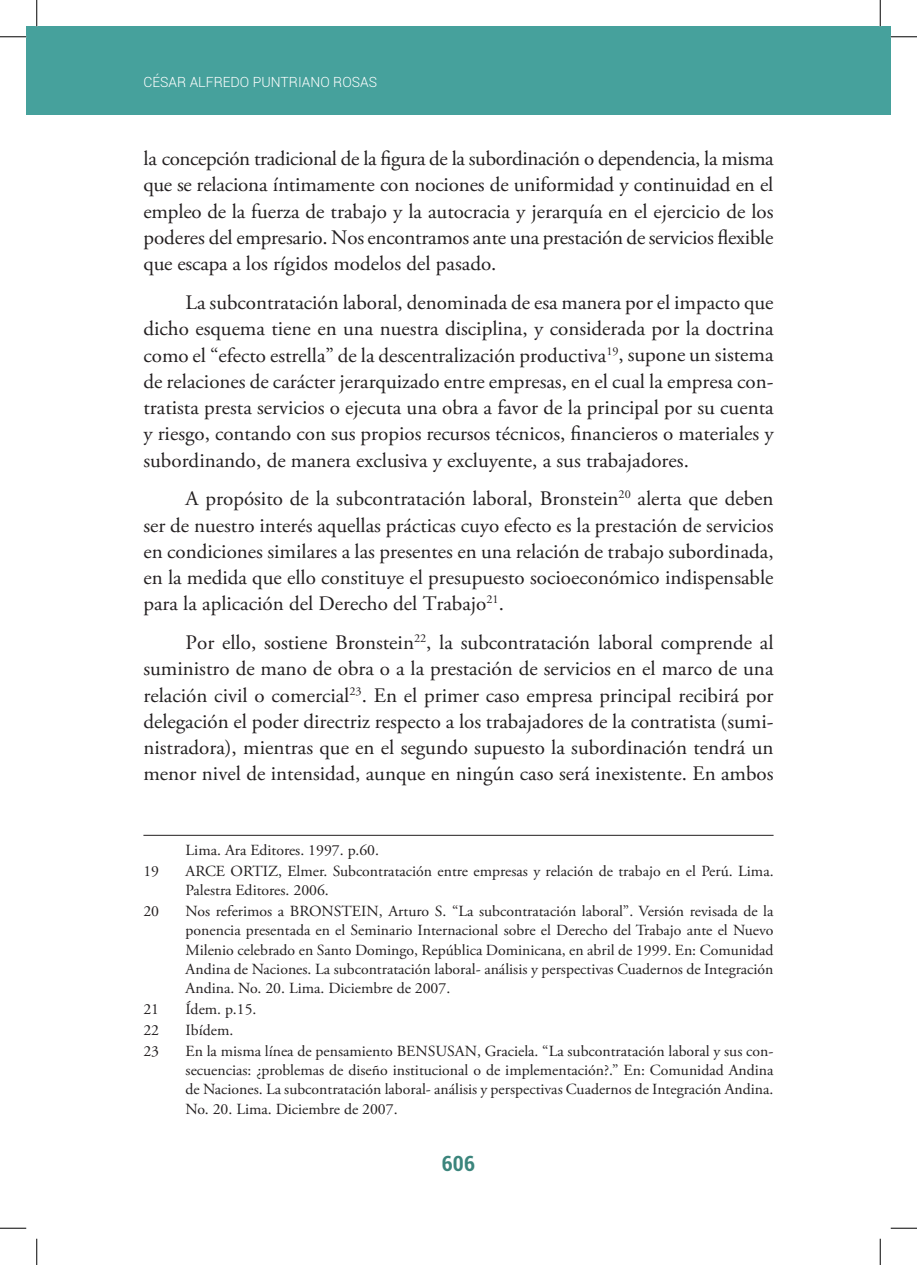
<style>
.page{position:relative;width:917px;height:1265px;background:#fff}
.page>*{position:absolute;margin:0;border:0;box-sizing:border-box;transform-origin:0 0}
.t1{font:700 condensed 21px "Roboto";color:#3b857c}
.t2{font:20.65px/26.2px "Adobe Garamond Pro";color:#231f20;text-align:justify}
.t3{font:15.4px/19.2px "Adobe Garamond Pro";color:#231f20;text-align:justify}
.t4{font:300 14px "Roboto";color:#fff}
</style>
<div class="page">
<div style="left:27px;top:27px;width:863px;height:88px;background:#46a19c"></div>
<hr style="left:143px;top:834px;width:630px;height:1px;background:#231f20">
<svg style="left:0;top:36px;width:26px;height:1px"></svg>
<svg style="left:891px;top:36px;width:26px;height:1px"></svg>
<svg style="left:0;top:1227px;width:26px;height:1px"></svg>
<svg style="left:891px;top:1227px;width:26px;height:1px"></svg>
<svg style="left:36px;top:0;width:1px;height:26px"></svg>
<svg style="left:36px;top:1238px;width:1px;height:26px"></svg>
<svg style="left:880px;top:0;width:1px;height:26px"></svg>
<svg style="left:880px;top:1238px;width:1px;height:26px"></svg>
<p class="t4" style="left:143px;top:72px;width:235px">CÉSAR ALFREDO PUNTRIANO ROSAS</p>
<p class="t2" style="left:143px;top:146px;width:632px">la concepción tradicional de la figura de la subordinación o dependencia, la misma que se relaciona íntimamente con nociones de uniformidad y continuidad en el empleo de la fuerza de trabajo y la autocracia y jerarquía en el ejercicio de los poderes del empresario. Nos encontramos ante una prestación de servicios flexible que escapa a los rígidos modelos del pasado.</p>
<p class="t2" style="left:143px;top:290px;width:632px;text-indent:42px">La subcontratación laboral, denominada de esa manera por el impacto que dicho esquema tiene en una nuestra disciplina, y considerada por la doctrina como el “efecto estrella” de la descentralización productiva<sup>19</sup>, supone un sistema de relaciones de carácter jerarquizado entre empresas, en el cual la empresa con&shy;tratista presta servicios o ejecuta una obra a favor de la principal por su cuenta y riesgo, contando con sus propios recursos técnicos, financieros o materiales y subordinando, de manera exclusiva y excluyente, a sus trabajadores.</p>
<p class="t2" style="left:143px;top:486px;width:632px;text-indent:42px">A propósito de la subcontratación laboral, Bronstein<sup>20</sup> alerta que deben ser de nuestro interés aquellas prácticas cuyo efecto es la prestación de servicios en condiciones similares a las presentes en una relación de trabajo subordinada, en la medida que ello constituye el presupuesto socioeconómico indispensable para la aplicación del Derecho del Trabajo<sup>21</sup>.</p>
<p class="t2" style="left:143px;top:630px;width:632px;text-indent:42px">Por ello, sostiene Bronstein<sup>22</sup>, la subcontratación laboral comprende al suministro de mano de obra o a la prestación de servicios en el marco de una relación civil o comercial<sup>23</sup>. En el primer caso empresa principal recibirá por delegación el poder directriz respecto a los trabajadores de la contratista (sumi&shy;nistradora), mientras que en el segundo supuesto la subordinación tendrá un menor nivel de intensidad, aunque en ningún caso será inexistente. En ambos</p>
<p class="t3" style="left:186px;top:841px;width:195px">Lima. Ara Editores. 1997. p.60.</p>
<p class="t3" style="left:143px;top:861px;width:17px">19</p>
<p class="t3" style="left:186px;top:861px;width:589px">ARCE ORTIZ, Elmer. Subcontratación entre empresas y relación de trabajo en el Perú. Lima.<br>Palestra Editores. 2006.</p>
<p class="t3" style="left:143px;top:901px;width:17px">20</p>
<p class="t3" style="left:186px;top:901px;width:589px">Nos referimos a BRONSTEIN, Arturo S. “La subcontratación laboral”. Versión revisada de la ponencia presentada en el Seminario Internacional sobre el Derecho del Trabajo ante el Nuevo Milenio celebrado en Santo Domingo, República Dominicana, en abril de 1999. En: Comunidad Andina de Naciones. La subcontratación laboral- análisis y perspectivas Cuadernos de Integración Andina. No. 20. Lima. Diciembre de 2007.</p>
<p class="t3" style="left:143px;top:999px;width:17px">21</p>
<p class="t3" style="left:186px;top:999px;width:72px">Ídem. p.15.</p>
<p class="t3" style="left:143px;top:1020px;width:17px">22</p>
<p class="t3" style="left:186px;top:1020px;width:49px">Ibídem.</p>
<p class="t3" style="left:143px;top:1041px;width:17px">23</p>
<p class="t3" style="left:186px;top:1041px;width:589px">En la misma línea de pensamiento BENSUSAN, Graciela. “La subcontratación laboral y sus con&shy;secuencias: ¿problemas de diseño institucional o de implementación?.” En: Comunidad Andina de Naciones. La subcontratación laboral- análisis y perspectivas Cuadernos de Integración Andina.<br>No. 20. Lima. Diciembre de 2007.</p>
<p class="t1" style="left:442px;top:1148px;width:35px">606</p>
</div>
